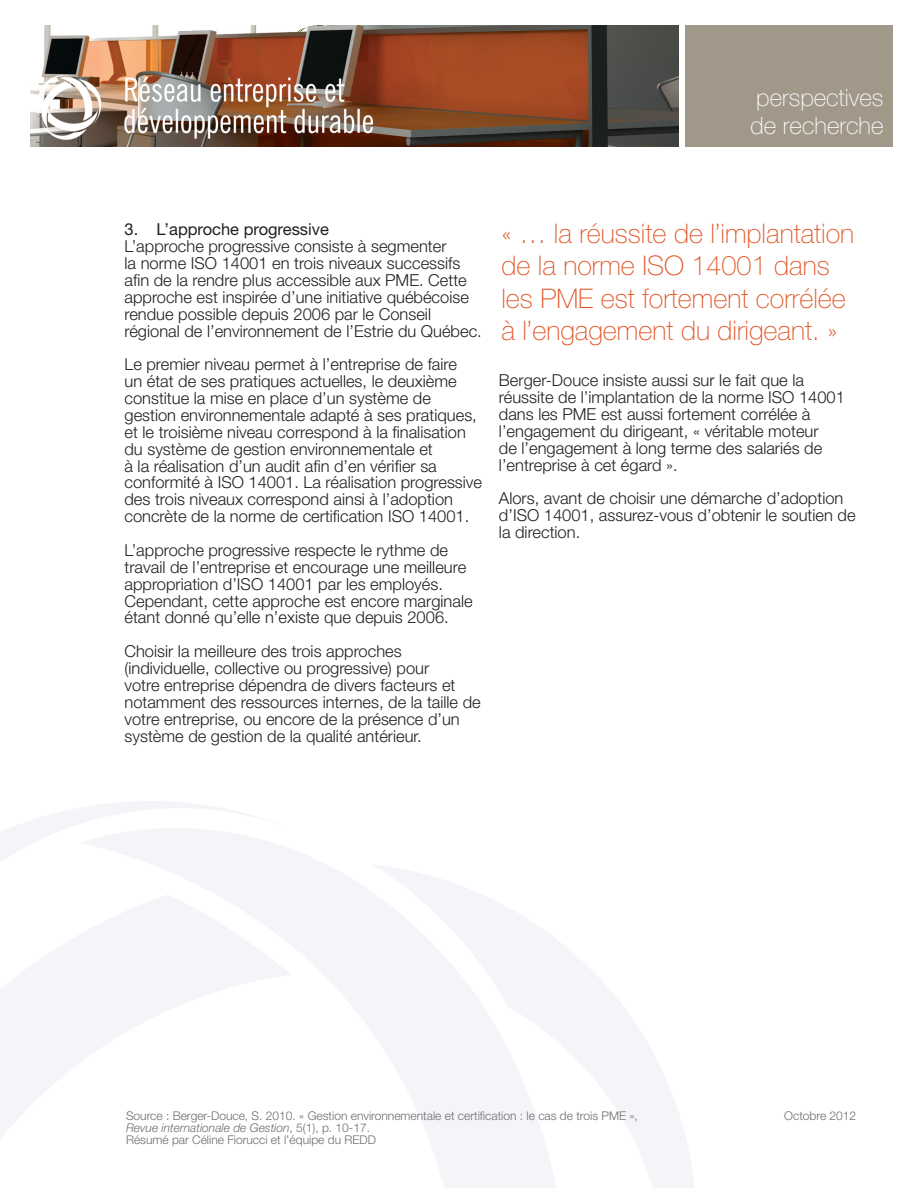
<style>
.page{position:relative;width:918px;height:1188px;background:#fff}
.page>*{position:absolute;margin:0;border:0;box-sizing:border-box;transform-origin:0 0}
.t1{font:100 27px/32.4px "Helvetica Neue LT Std";color:#e25425}
.t2{font:100 24px "Helvetica Neue LT Std";color:#fff}
.t3{font:300 16.5px/16.8px "Helvetica Neue LT Std";color:#231f20}
.t4{font:16.5px "Helvetica Neue LT Std";color:#231f20}
.t5{font:300 12px "Helvetica Neue LT Std";color:#6c6d70}
.t6{font:italic 300 12px "Helvetica Neue LT Std";color:#6c6d70}
.s1{font-style:normal}
</style>
<div class="page">
<div style="left:686px;top:25px;width:207px;height:122px;background:#a1988a"></div>
<img style="left:30px;top:25px;width:649px;height:122px">
<img style="left:38px;top:75px;width:334px;height:72px">
<p class="t2" style="left:756px;top:83px;width:129px">perspectives</p>
<p class="t2" style="left:750px;top:112px;width:135px">de recherche</p>
<p class="t4" style="left:124px;top:220px;width:206px">3. L’approche progressive</p>
<p class="t3" style="left:124px;top:238px;width:359px">L’approche progressive consiste à segmenter<br>la norme ISO 14001 en trois niveaux successifs afin de la rendre plus accessible aux PME. Cette approche est inspirée d’une initiative québécoise rendue possible depuis 2006 par le Conseil régional de l’environnement de l’Estrie du Québec.</p>
<p class="t3" style="left:124px;top:356px;width:359px">Le premier niveau permet à l’entreprise de faire<br>un état de ses pratiques actuelles, le deuxième constitue la mise en place d’un système de gestion environnementale adapté à ses pratiques, et le troisième niveau correspond à la finalisation du système de gestion environnementale et<br>à la réalisation d’un audit afin d’en vérifier sa conformité à ISO 14001. La réalisation progressive des trois niveaux correspond ainsi à l’adoption concrète de la norme de certification ISO 14001.</p>
<p class="t3" style="left:124px;top:541px;width:350px">L’approche progressive respecte le rythme de travail de l’entreprise et encourage une meilleure appropriation d’ISO 14001 par les employés.<br>Cependant, cette approche est encore marginale étant donné qu’elle n’existe que depuis 2006.</p>
<p class="t3" style="left:124px;top:643px;width:358px">Choisir la meilleure des trois approches (individuelle, collective ou progressive) pour<br>votre entreprise dépendra de divers facteurs et notamment des ressources internes, de la taille de votre entreprise, ou encore de la présence d’un système de gestion de la qualité antérieur.</p>
<p class="t1" style="left:501px;top:217px;width:354px">« … la réussite de l’implantation de la norme ISO 14001 dans les PME est fortement corrélée à l’engagement du dirigeant. »</p>
<p class="t3" style="left:499px;top:372px;width:347px">Berger-Douce insiste aussi sur le fait que la réussite de l’implantation de la norme ISO 14001 dans les PME est aussi fortement corrélée à l’engagement du dirigeant, « véritable moteur<br>de l’engagement à long terme des salariés de l’entreprise à cet égard ».</p>
<p class="t3" style="left:499px;top:490px;width:358px">Alors, avant de choisir une démarche d’adoption d’ISO 14001, assurez-vous d’obtenir le soutien de la direction.</p>
<p class="t5" style="left:126px;top:1108px;width:513px">Source : Berger-Douce, S. 2010. « Gestion environnementale et certification : le cas de trois PME »,</p>
<p class="t5" style="left:784px;top:1108px;width:74px">Octobre 2012</p>
<p class="t6" style="left:126px;top:1121px;width:246px">Revue internationale de Gestion<span class="s1">, 5(1), p. 10-17.</span></p>
<p class="t5" style="left:126px;top:1132px;width:252px">Résumé par Céline Fiorucci et l’équipe du REDD</p>
</div>
